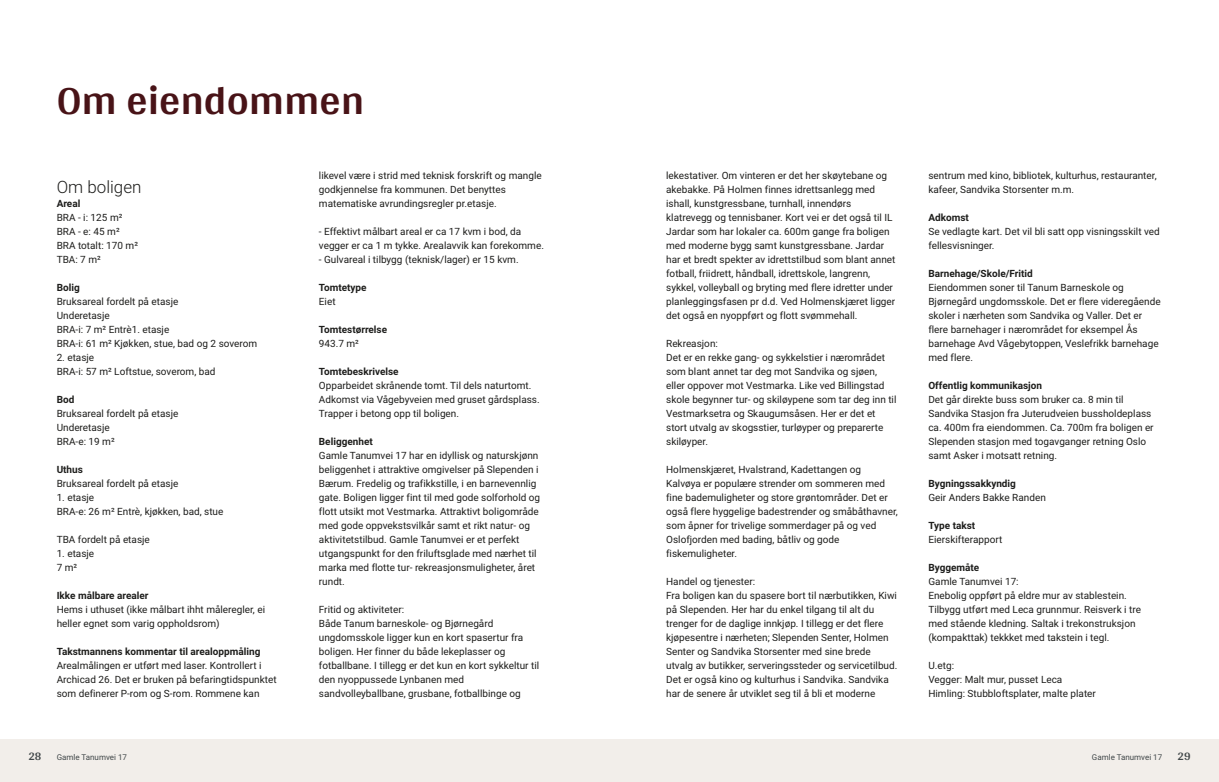
<style>
.page{position:relative;width:1219px;height:782px;background:#fff}
.page>*{position:absolute;margin:0;border:0;box-sizing:border-box;transform-origin:0 0}
.t1{font:700 42px "Arya";color:#481317}
.t2{font:300 17px "Roboto Vitec";color:#1d1d1b}
.t3{font:700 12px "Arya";color:#414749}
.t4{font:10px/14px "Roboto Vitec";color:#1d1d1b}
.t5{font:700 10px "Roboto Vitec";color:#1d1d1b}
.t6{font:8px "Roboto Vitec";color:#414749}
</style>
<div class="page">
<div style="left:0;top:739px;width:612px;height:42px;background:#f2eeea"></div>
<div style="left:607px;top:739px;width:612px;height:42px;background:#f2eeea"></div>
<h1 class="t1" style="left:57px;top:75px;width:309px">Om eiendommen</h1>
<h2 class="t2" style="left:57px;top:174px;width:86px">Om boligen</h2>
<p class="t5" style="left:57px;top:196px;width:25px">Areal</p>
<p class="t4" style="left:57px;top:209px;width:83px">BRA ‑ i: 125 m²<br>BRA ‑ e: 45 m²<br>BRA totalt: 170 m²<br>TBA: 7 m²</p>
<p class="t5" style="left:57px;top:280px;width:25px">Bolig</p>
<p class="t4" style="left:57px;top:293px;width:202px">Bruksareal fordelt på etasje<br>Underetasje<br>BRA‑i: 7 m² Entrè1. etasje<br>BRA‑i: 61 m² Kjøkken, stue, bad og 2 soverom</p>
<p class="t4" style="left:57px;top:349px;width:160px">2. etasje<br>BRA‑i: 57 m² Loftstue, soverom, bad</p>
<p class="t5" style="left:57px;top:392px;width:19px">Bod</p>
<p class="t4" style="left:57px;top:405px;width:123px">Bruksareal fordelt på etasje<br>Underetasje<br>BRA‑e: 19 m²</p>
<p class="t5" style="left:57px;top:462px;width:28px">Uthus</p>
<p class="t4" style="left:57px;top:475px;width:123px">Bruksareal fordelt på etasje</p>
<p class="t4" style="left:57px;top:489px;width:168px">1. etasje<br>BRA‑e: 26 m² Entrè, kjøkken, bad, stue</p>
<p class="t4" style="left:57px;top:531px;width:95px">TBA fordelt på etasje</p>
<p class="t4" style="left:57px;top:545px;width:39px">1. etasje<br>7 m²</p>
<p class="t5" style="left:57px;top:588px;width:93px">Ikke målbare arealer</p>
<p class="t4" style="left:57px;top:601px;width:210px">Hems i uthuset (ikke målbart ihht måleregler, ei heller egnet som varig oppholdsrom)</p>
<p class="t5" style="left:57px;top:644px;width:205px">Takstmannens kommentar til arealoppmåling</p>
<p class="t4" style="left:57px;top:657px;width:221px">Arealmålingen er utført med laser. Kontrollert i<br>Archicad 26. Det er bruken på befaringtidspunktet som definerer P‑rom og S‑rom. Rommene kan</p>
<p class="t3" style="left:28px;top:749px;width:15px">28</p>
<p class="t6" style="left:57px;top:751px;width:72px">Gamle Tanumvei 17</p>
<p class="t4" style="left:319px;top:167px;width:224px">likevel være i strid med teknisk forskrift og mangle godkjennelse fra kommunen. Det benyttes matematiske avrundingsregler pr.etasje.</p>
<p class="t4" style="left:319px;top:223px;width:227px">‑ Effektivt målbart areal er ca 17 kvm i bod, da vegger er ca 1 m tykke. Arealavvik kan forekomme. ‑ Gulvareal i tilbygg (teknisk/lager) er 15 kvm.</p>
<p class="t5" style="left:319px;top:280px;width:49px">Tomtetype</p>
<p class="t4" style="left:319px;top:293px;width:18px">Eiet</p>
<p class="t5" style="left:319px;top:322px;width:70px">Tomtestørrelse</p>
<p class="t4" style="left:319px;top:335px;width:42px">943.7 m²</p>
<p class="t5" style="left:319px;top:364px;width:81px">Tomtebeskrivelse</p>
<p class="t4" style="left:319px;top:377px;width:222px">Opparbeidet skrånende tomt. Til dels naturtomt.<br>Adkomst via Vågebyveien med gruset gårdsplass.<br>Trapper i betong opp til boligen.</p>
<p class="t5" style="left:319px;top:434px;width:55px">Beliggenhet</p>
<p class="t4" style="left:319px;top:447px;width:223px">Gamle Tanumvei 17 har en idyllisk og naturskjønn beliggenhet i attraktive omgivelser på Slependen i Bærum. Fredelig og trafikkstille, i en barnevennlig gate. Boligen ligger fint til med gode solforhold og flott utsikt mot Vestmarka. Attraktivt boligområde med gode oppvekstsvilkår samt et rikt natur‑ og aktivitetstilbud. Gamle Tanumvei er et perfekt utgangspunkt for den friluftsglade med nærhet til marka med flotte tur‑ rekreasjonsmuligheter, året rundt.</p>
<p class="t4" style="left:319px;top:601px;width:222px">Fritid og aktiviteter:<br>Både Tanum barneskole‑ og Bjørnegård ungdomsskole ligger kun en kort spasertur fra boligen. Her finner du både lekeplasser og fotballbane. I tillegg er det kun en kort sykkeltur til den nyoppussede Lynbanen med sandvolleyballbane, grusbane, fotballbinge og</p>
<p class="t4" style="left:666px;top:167px;width:231px">lekestativer. Om vinteren er det her skøytebane og akebakke. På Holmen finnes idrettsanlegg med ishall, kunstgressbane, turnhall, innendørs klatrevegg og tennisbaner. Kort vei er det også til IL Jardar som har lokaler ca. 600m gange fra boligen med moderne bygg samt kunstgressbane. Jardar har et bredt spekter av idrettstilbud som blant annet fotball, friidrett, håndball, idrettskole, langrenn, sykkel, volleyball og bryting med flere idretter under planleggingsfasen pr d.d. Ved Holmenskjæret ligger det også en nyoppført og flott svømmehall.</p>
<p class="t4" style="left:666px;top:335px;width:232px">Rekreasjon:<br>Det er en rekke gang‑ og sykkelstier i nærområdet som blant annet tar deg mot Sandvika og sjøen, eller oppover mot Vestmarka. Like ved Billingstad skole begynner tur‑ og skiløypene som tar deg inn til Vestmarksetra og Skaugumsåsen. Her er det et stort utvalg av skogsstier, turløyper og preparerte skiløyper.</p>
<p class="t4" style="left:666px;top:461px;width:233px">Holmenskjæret, Hvalstrand, Kadettangen og Kalvøya er populære strender om sommeren med fine bademuligheter og store grøntområder. Det er også flere hyggelige badestrender og småbåthavner, som åpner for trivelige sommerdager på og ved Oslofjorden med bading, båtliv og gode fiskemuligheter.</p>
<p class="t4" style="left:666px;top:573px;width:233px">Handel og tjenester:<br>Fra boligen kan du spasere bort til nærbutikken, Kiwi på Slependen. Her har du enkel tilgang til alt du trenger for de daglige innkjøp. I tillegg er det flere kjøpesentre i nærheten; Slependen Senter, Holmen Senter og Sandvika Storsenter med sine brede utvalg av butikker, serveringssteder og servicetilbud.<br>Det er også kino og kulturhus i Sandvika. Sandvika har de senere år utviklet seg til å bli et moderne</p>
<p class="t4" style="left:928px;top:167px;width:230px">sentrum med kino, bibliotek, kulturhus, restauranter, kafeer, Sandvika Storsenter m.m.</p>
<p class="t5" style="left:928px;top:210px;width:42px">Adkomst</p>
<p class="t4" style="left:928px;top:223px;width:233px">Se vedlagte kart. Det vil bli satt opp visningsskilt ved fellesvisninger.</p>
<p class="t5" style="left:928px;top:266px;width:106px">Barnehage/Skole/Fritid</p>
<p class="t4" style="left:928px;top:279px;width:234px">Eiendommen soner til Tanum Barneskole og Bjørnegård ungdomsskole. Det er flere videregående skoler i nærheten som Sandvika og Valler. Det er flere barnehager i nærområdet for eksempel Ås barnehage Avd Vågebytoppen, Veslefrikk barnehage med flere.</p>
<p class="t5" style="left:928px;top:378px;width:115px">Offentlig kommunikasjon</p>
<p class="t4" style="left:928px;top:391px;width:227px">Det går direkte buss som bruker ca. 8 min til Sandvika Stasjon fra Juterudveien bussholdeplass ca. 400m fra eiendommen. Ca. 700m fra boligen er Slependen stasjon med togavganger retning Oslo samt Asker i motsatt retning.</p>
<p class="t5" style="left:928px;top:476px;width:89px">Bygningssakkyndig</p>
<p class="t4" style="left:928px;top:489px;width:119px">Geir Anders Bakke Randen</p>
<p class="t5" style="left:928px;top:518px;width:48px">Type takst</p>
<p class="t4" style="left:928px;top:531px;width:75px">Eierskifterapport</p>
<p class="t5" style="left:928px;top:560px;width:52px">Byggemåte</p>
<p class="t4" style="left:928px;top:573px;width:214px">Gamle Tanumvei 17:<br>Enebolig oppført på eldre mur av stablestein.<br>Tilbygg utført med Leca grunnmur. Reisverk i tre med stående kledning. Saltak i trekonstruksjon (kompakttak) tekkket med takstein i tegl.</p>
<p class="t4" style="left:928px;top:657px;width:169px">U.etg:<br>Vegger: Malt mur, pusset Leca<br>Himling: Stubbloftsplater, malte plater</p>
<p class="t6" style="left:1092px;top:751px;width:72px">Gamle Tanumvei 17</p>
<p class="t3" style="left:1177px;top:749px;width:15px">29</p>
</div>
